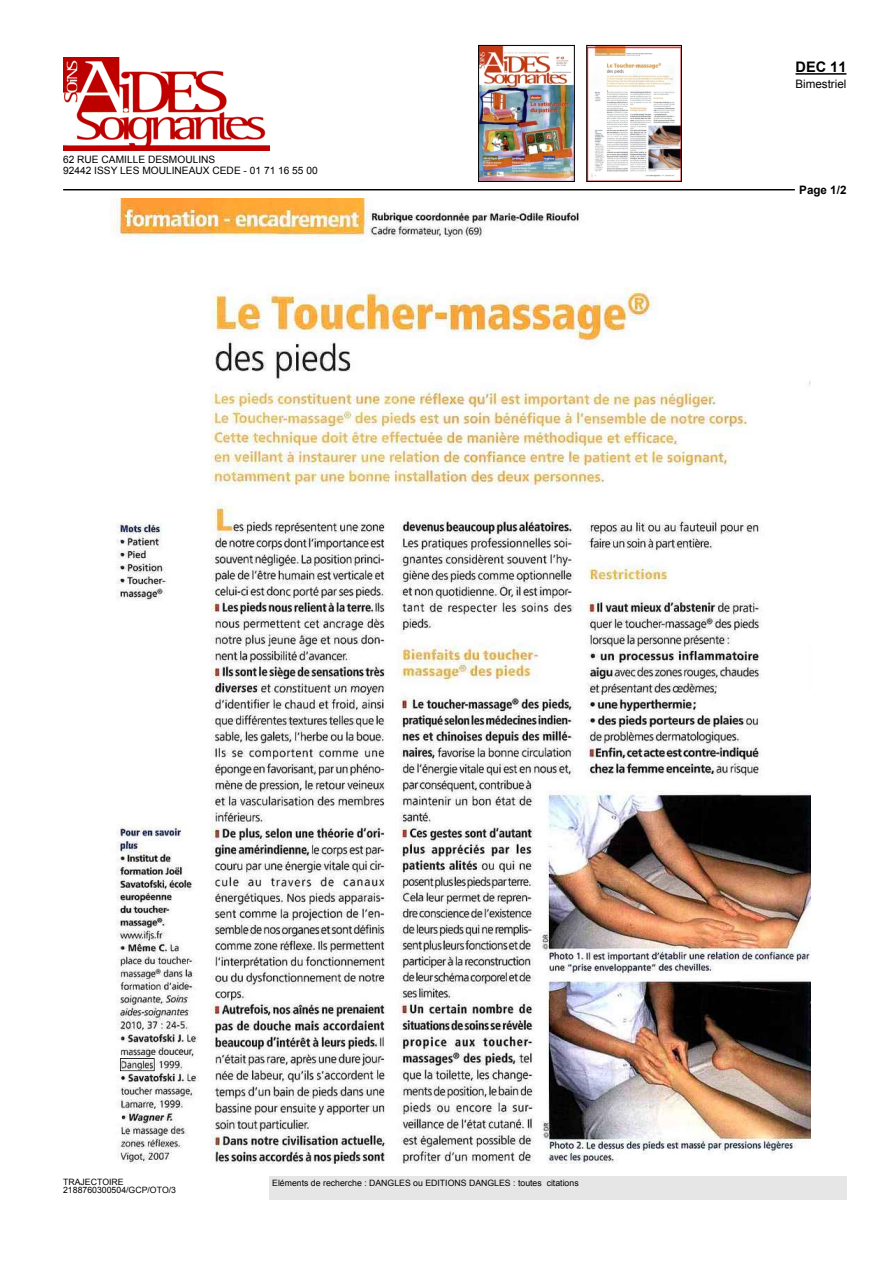
<style>
.page{position:relative;width:893px;height:1263px;background:#fff}
.page>*{position:absolute;margin:0;border:0;box-sizing:border-box;transform-origin:0 0}
.t1{font:700 14.55px "Arial";color:#000}
.t2{font:11.7px "Arial";color:#000}
.t3{font:700 11.7px "Arial";color:#000}
.t4{font:10.2px/11.7px "Arial";color:#000}
.t5{font:8.7px/8.2px "Arial";color:#000}
</style>
<div class="page">
<div style="left:269px;top:1176px;width:577px;height:24px;background:#e6e6e6"></div>
<hr style="left:795px;top:73px;width:51px;height:2px;background:#000">
<hr style="left:63px;top:189px;width:732px;height:1px;background:#000">
<img style="left:63px;top:58px;width:206px;height:93px">
<img style="left:480px;top:47px;width:92px;height:133px">
<div style="left:478px;top:45px;width:96px;height:137px;border:1px solid #000"></div>
<img style="left:589px;top:47px;width:91px;height:133px">
<div style="left:587px;top:45px;width:95px;height:137px;border:1px solid #000"></div>
<img style="left:113px;top:198px;width:698px;height:965px">
<div style="left:121px;top:1059px;width:33px;height:11px;border:1px solid #fff"></div>
<div style="left:119px;top:1057px;width:37px;height:15px;border:1px solid #fff"></div>
<p class="t4" style="left:63px;top:153px;width:256px">62 RUE CAMILLE DESMOULINS<br>92442 ISSY LES MOULINEAUX CEDE - 01 71 16 55 00</p>
<p class="t1" style="left:795px;top:58px;width:52px">DEC 11</p>
<p class="t2" style="left:795px;top:76px;width:53px">Bimestriel</p>
<p class="t3" style="left:799px;top:182px;width:49px">Page 1/2</p>
<p class="t5" style="left:63px;top:1177px;width:115px">TRAJECTOIRE<br>2188760300504/GCP/OTO/3</p>
<p class="t5" style="left:272px;top:1179px;width:308px">Eléments de recherche : DANGLES ou EDITIONS DANGLES : toutes citations</p>
</div>
